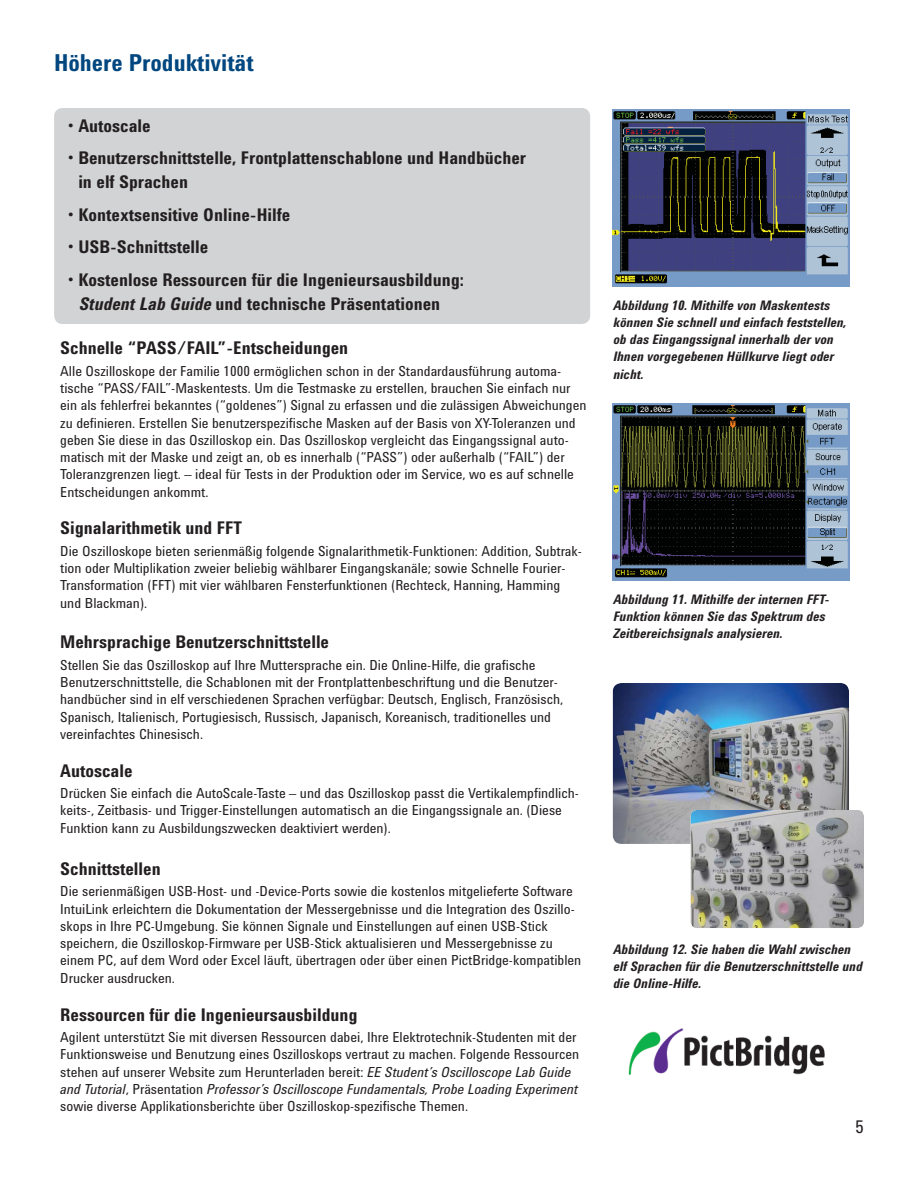
<style>
.page{position:relative;width:918px;height:1188px;background:#fff}
.page>*{position:absolute;margin:0;border:0;box-sizing:border-box;transform-origin:0 0}
.t1{font:700 24px "Agilent Condensed CFF";color:#00467f}
.t2{font:700 18px/24px "Agilent Condensed CFF";color:#231f20}
.t3{font:18px "Agilent Condensed CFF";color:#231f20}
.t4{font:14.25px/17.2px "Agilent Condensed CFF";color:#231f20}
.t5{font:italic 700 13.5px/17.2px "Agilent Condensed CFF";color:#231f20}
.s1{font-weight:400}
.s2{font-style:italic}
</style>
<div class="page">
<div style="left:54px;top:108px;width:536px;height:216px;background:#d2d3d4;border-radius:8px"></div>
<img style="left:613px;top:110px;width:236px;height:176px">
<img style="left:613px;top:403px;width:236px;height:178px">
<img style="left:613px;top:683px;width:236px;height:161px;border-radius:9px">
<img style="left:691px;top:810px;width:173px;height:118px;border-radius:6px">
<img style="left:628px;top:1028px;width:197px;height:47px">
<h1 class="t1" style="left:54px;top:54px;width:201px">Höhere Produk ti vi tät</h1>
<p class="t2" style="left:68px;top:116px;width:85px"><span class="s1">•</span> Autoscale</p>
<p class="t2" style="left:78px;top:148px;width:449px;text-indent:-11px"><span class="s1">•</span> Benutzer schnitt stelle, Front plattenschablone und Handbücher in elf Sprachen</p>
<p class="t2" style="left:68px;top:205px;width:224px"><span class="s1">•</span> Kontext sensitive Online-Hilfe</p>
<p class="t2" style="left:68px;top:237px;width:142px"><span class="s1">•</span> USB-Schnitt stelle</p>
<p class="t2" style="left:78px;top:270px;width:387px;text-indent:-11px"><span class="s1">•</span> Kosten lose Ressourcen für die Ingenieursausbildung:<br><span class="s2">Student Lab Guide</span> und tech nische Präsentationen</p>
<p class="t2" style="left:60px;top:338px;width:290px">Schnelle “PASS/FAIL”-Entscheidungen</p>
<p class="t4" style="left:60px;top:364px;width:528px">Alle Oszillo skope der Familie 1000 ermög lichen schon in der Standard ausführung auto ma&shy;tische “PASS/FAIL”-Maskentests. Um die Testmaske zu erstellen, brauchen Sie einfach nur ein als fehlerfrei bekanntes (“goldenes”) Signal zu erfas sen und die zuläs sigen Abwei chungen zu definie ren. Erstellen Sie benutzerspezifische Masken auf der Basis von XY-Toleranzen und geben Sie diese in das Oszillo skop ein. Das Oszillo skop vergleicht das Eingangs signal auto&shy;ma tisch mit der Maske und zeigt an, ob es inner halb (“PASS”) oder außerhalb (“FAIL”) der Toleranzgrenzen liegt. – ideal für Tests in der Produk tion oder im Service, wo es auf schnelle Entscheidungen ankommt.</p>
<p class="t2" style="left:60px;top:518px;width:183px">Signal arith me tik und FFT</p>
<p class="t4" style="left:60px;top:544px;width:523px">Die Oszillo skope bieten serien mäßig folgende Signal arith me tik-Funktionen: Addition, Subtrak&shy;tion oder Multiplikation zweier belie big wähl barer Eingangskanäle; sowie Schnelle Fourier-Transformation (FFT) mit vier wähl baren Fensterfunktionen (Recht eck, Hanning, Hamming und Blackman).</p>
<p class="t2" style="left:60px;top:632px;width:270px">Mehrsprachige Benutzer schnitt stelle</p>
<p class="t4" style="left:60px;top:658px;width:505px">Stellen Sie das Oszillo skop auf Ihre Muttersprache ein. Die Online-Hilfe, die grafische Benutzer schnitt stelle, die Schablonen mit der Front plattenbeschriftung und die Benutzer&shy;handbücher sind in elf verschie denen Sprachen verfüg bar: Deutsch, Englisch, Französisch, Spanisch, Italienisch, Portugiesisch, Russisch, Japanisch, Koreanisch, traditionelles und verein fachtes Chinesisch.</p>
<p class="t2" style="left:60px;top:761px;width:74px">Autoscale</p>
<p class="t4" style="left:60px;top:786px;width:520px">Drücken Sie einfach die AutoScale-Taste – und das Oszillo skop passt die Vertikalemp find lich&shy;keits-, Zeitbasis- und Trigger-Einstel lungen auto ma tisch an die Eingangs signale an. (Diese<br>Funktion kann zu Ausbildungszwecken deak ti viert werden).</p>
<p class="t2" style="left:60px;top:859px;width:102px">Schnitt stellen</p>
<p class="t4" style="left:60px;top:885px;width:523px">Die serien mäßigen USB-Host- und -Device-Ports sowie die kosten los mitgelieferte Soft ware IntuiLink erleichtern die Dokumentation der Messergebnisse und die Integration des Oszillo&shy;skops in Ihre PC-Umgebung. Sie können Signale und Einstellungen auf einen USB-Stick speichern, die Oszilloskop-Firmware per USB-Stick aktualisieren und Messergebnisse zu einem PC, auf dem Word oder Excel läuft, übertragen oder über einen PictBridge-kompatiblen Drucker ausdrucken.</p>
<p class="t2" style="left:60px;top:1004px;width:299px">Ressourcen für die Ingenieursausbildung</p>
<p class="t4" style="left:60px;top:1030px;width:521px">Agilent unter stützt Sie mit diversen Ressourcen dabei, Ihre Elektrotechnik-Studenten mit der Funktionsweise und Benut zung eines Oszillo skops vertraut zu machen. Folgende Ressourcen stehen auf unserer Web site zum Herun ter laden bereit: <span class="s2">EE Student’s Oscilloscope Lab Guide and Tutorial</span>, Präsentation <span class="s2">Professor’s Oscilloscope Fundamentals, Probe Loading Experiment </span>sowie diverse Applikationsberichte über Oszillo skop-spezifische Themen.</p>
<p class="t5" style="left:613px;top:298px;width:235px">Abbildung 10. Mithilfe von Maskentests können Sie schnell und einfach feststellen, ob das Eingangs signal inner halb der von Ihnen vorge gebenen Hüll kurve liegt oder nicht.</p>
<p class="t5" style="left:613px;top:592px;width:218px">Abbildung 11. Mithilfe der internen FFT-<br>Funktion können Sie das Spektrum des<br>Zeitbereichsignals analysieren.</p>
<p class="t5" style="left:613px;top:942px;width:251px">Abbildung 12. Sie haben die Wahl zwischen elf Sprachen für die Benutzer schnitt stelle und die Online-Hilfe.</p>
<p class="t3" style="left:856px;top:1120px;width:10px">5</p>
</div>
